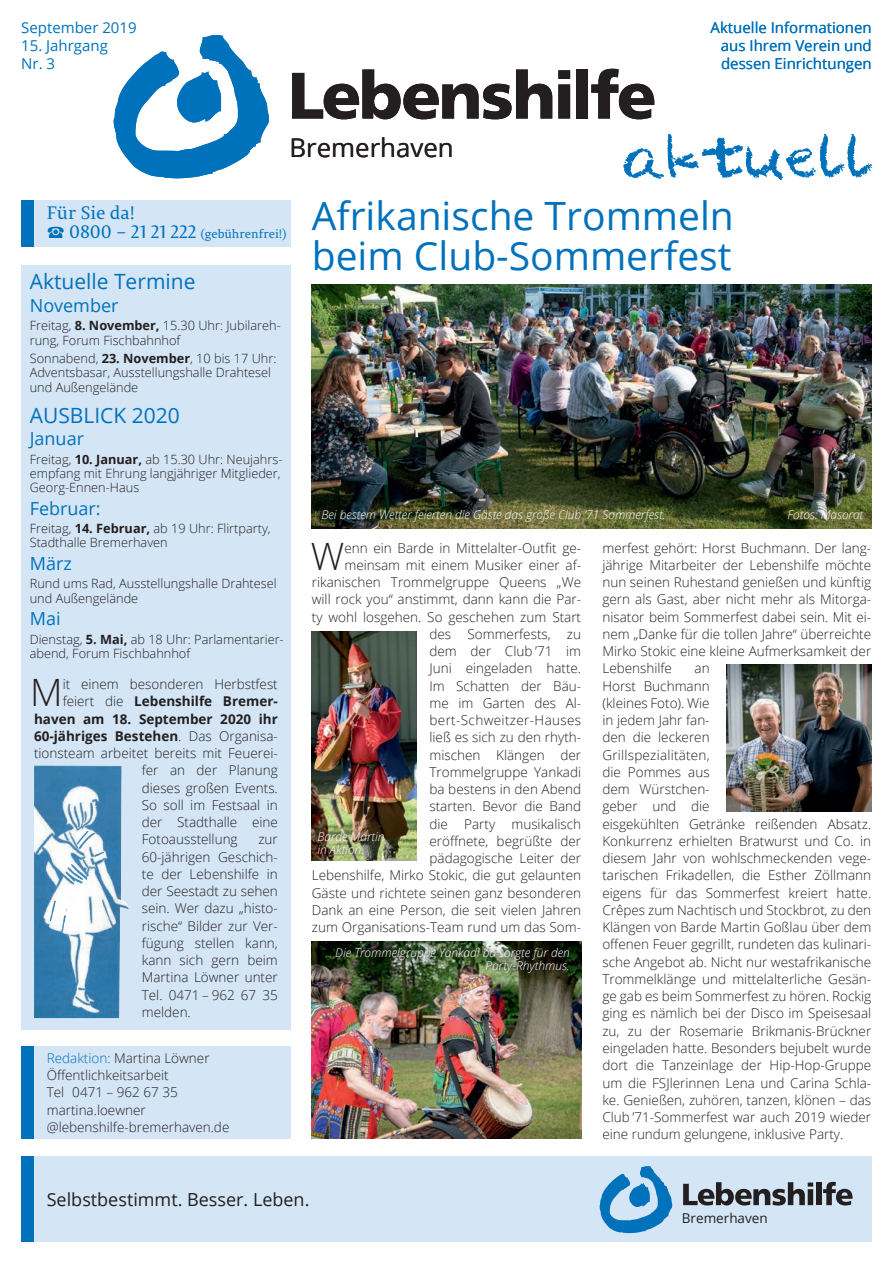
<style>
.page{position:relative;width:893px;height:1263px;background:#fff}
.page>*{position:absolute;margin:0;border:0;box-sizing:border-box;transform-origin:0 0}
.t1{font:39px/40.5px "Open Sans";color:#0072bc}
.t2{font:300 37.65px "Open Sans";color:#231f20}
.t3{font:25.8px "Open Sans";color:#231f20}
.t4{font:21px "Open Sans";color:#0072bc}
.t5{font:18px "Open Sans";color:#0072bc}
.t6{font:18px "Open Sans";color:#231f20}
.t7{font:18px "Permian Serif Typeface";color:#0072bc}
.t8{font:15px/18px "Open Sans";color:#0072bc;text-align:justify}
.t9{font:300 13.5px/17.2px "Open Sans";color:#231f20;text-align:justify}
.t10{font:700 13.5px "Open Sans";color:#231f20}
.t11{font:13.5px "Open Sans";color:#231f20}
.t12{font:300 12.75px/14.2px "Open Sans";color:#231f20}
.t13{font:italic 300 12px/13.5px "Open Sans";color:#fff}
.t14{font:12px "Permian Serif Typeface";color:#0072bc}
.s1{font-size:18px}
.s2{font-weight:700}
.s3{font-weight:300}
.s4{color:#0072bc}
</style>
<div class="page">
<div style="left:21px;top:1157px;width:851px;height:85px;background:#d4e5f5"></div>
<div style="left:21px;top:1157px;width:13px;height:85px;background:#0072bc"></div>
<svg style="left:600px;top:1166px;width:73px;height:67px"></svg>
<svg style="left:683px;top:1182px;width:130px;height:23px"></svg>
<div style="left:816px;top:1182px;width:6px;height:23px;background:#231f20"></div>
<svg style="left:823px;top:1182px;width:30px;height:23px"></svg>
<div style="left:21px;top:200px;width:270px;height:47px;background:#d4e5f5"></div>
<svg style="left:114px;top:35px;width:155px;height:143px"></svg>
<svg style="left:292px;top:70px;width:260px;height:49px"></svg>
<svg style="left:558px;top:70px;width:12px;height:49px"></svg>
<div style="left:576px;top:70px;width:12px;height:49px;background:#231f20"></div>
<svg style="left:591px;top:69px;width:63px;height:50px"></svg>
<svg style="left:623px;top:134px;width:249px;height:46px"></svg>
<div style="left:21px;top:200px;width:13px;height:47px;background:#0072bc"></div>
<div style="left:21px;top:265px;width:270px;height:432px;background:#d4e5f5"></div>
<div style="left:21px;top:666px;width:270px;height:364px;background:#d4e5f5"></div>
<div style="left:21px;top:1046px;width:270px;height:92px;background:#d4e5f5"></div>
<div style="left:21px;top:1046px;width:13px;height:92px;background:#0072bc"></div>
<img style="left:727px;top:665px;width:144px;height:146px">
<img style="left:312px;top:631px;width:105px;height:229px">
<img style="left:312px;top:942px;width:269px;height:196px">
<img style="left:312px;top:285px;width:559px;height:243px">
<svg style="left:34px;top:765px;width:95px;height:253px;background:#80acc9"></svg>
<img style="left:313px;top:828px;width:75px;height:31px">
<img style="left:331px;top:943px;width:242px;height:34px">
<p class="t8" style="left:21px;top:18px;width:117px">September 2019</p>
<p class="t8" style="left:21px;top:36px;width:88px">15. Jahrgang<br>Nr. 3</p>
<h3 class="t3" style="left:289px;top:130px;width:166px">Bremerhaven</h3>
<p class="t8" style="left:721px;top:18px;width:152px;text-indent:-10px">Aktuelle Informationen aus Ihrem Verein und dessen Einrichtungen</p>
<h3 class="t7" style="left:47px;top:198px;width:90px">Für Sie da!</h3>
<p class="t14" style="left:69px;top:225px;width:219px"><span class="s1">0800 – 21 21 222</span> (gebührenfrei!)</p>
<h3 class="t4" style="left:30px;top:267px;width:167px">Aktuelle Termine</h3>
<h3 class="t5" style="left:30px;top:293px;width:90px">November</h3>
<p class="t12" style="left:30px;top:318px;width:252px">Freitag, <span class="s2">8. November,</span> 15.30 Uhr: Jubilareh&shy;rung, Forum Fischbahnhof</p>
<p class="t12" style="left:30px;top:351px;width:248px">Sonnabend, <span class="s2">23. November</span>, 10 bis 17 Uhr:<br>Adventsbasar, Ausstellungshalle Drahtesel und Außengelände</p>
<h3 class="t4" style="left:30px;top:401px;width:152px">AUSBLICK 2020</h3>
<h3 class="t5" style="left:30px;top:426px;width:56px">Januar</h3>
<p class="t12" style="left:30px;top:451px;width:254px">Freitag, <span class="s2">10. Januar,</span> ab 15.30 Uhr: Neujahrs&shy;empfang mit Ehrung langjähriger Mitglieder,<br>Georg-Ennen-Haus</p>
<h3 class="t5" style="left:30px;top:496px;width:72px">Februar:</h3>
<p class="t12" style="left:30px;top:521px;width:242px">Freitag, <span class="s2">14. Februar,</span> ab 19 Uhr: Flirtparty,<br>Stadthalle Bremerhaven</p>
<h3 class="t5" style="left:30px;top:551px;width:44px">März</h3>
<p class="t12" style="left:30px;top:576px;width:248px">Rund ums Rad, Ausstellungshalle Drahtesel und Außengelände</p>
<h3 class="t5" style="left:30px;top:606px;width:32px">Mai</h3>
<p class="t12" style="left:30px;top:631px;width:255px">Dienstag, <span class="s2">5. Mai,</span> ab 18 Uhr: Parlamentarier&shy;abend, Forum Fischbahnhof</p>
<h2 class="t2" style="left:30px;top:667px;width:34px">M</h2>
<p class="t9" style="left:63px;top:675px;width:217px">it einem besonderen Herbstfest</p>
<p class="t10" style="left:63px;top:692px;width:217px"><span class="s3">feiert die</span> Lebenshilfe Bremer-</p>
<p class="t10" style="left:34px;top:709px;width:245px">haven am 18. September 2020 ihr</p>
<p class="t10" style="left:34px;top:726px;width:245px">60-jähriges Bestehen<span class="s3">. Das Organisa-</span></p>
<p class="t9" style="left:34px;top:744px;width:245px">tionsteam arbeitet bereits mit Feuerei-</p>
<p class="t9" style="left:142px;top:761px;width:137px">fer an der Planung</p>
<p class="t9" style="left:142px;top:779px;width:137px">dieses großen Events.</p>
<p class="t9" style="left:142px;top:796px;width:137px">So soll im Festsaal in</p>
<p class="t9" style="left:142px;top:813px;width:137px">der Stadthalle eine</p>
<p class="t9" style="left:142px;top:830px;width:97px">Fotoausstellung</p>
<p class="t9" style="left:142px;top:830px;width:137px;text-indent:117px">zur 60-jährigen Geschich&shy;te der Lebenshilfe in der Seestadt zu sehen sein. Wer dazu „histo&shy;rische“ Bilder zur Ver&shy;fügung stellen kann, kann sich gern beim Martina Löwner unter Tel. 0471 – 962 67 35 melden.</p>
<p class="t9" style="left:47px;top:1049px;width:184px;text-align:left"><span class="s4">Redaktion:</span> Martina Löwner<br>Öffentlichkeitsarbeit<br>Tel 0471 – 962 67 35 martina.loewner @lebenshilfe-bremerhaven.de</p>
<h1 class="t1" style="left:312px;top:194px;width:424px">Afrikanische Trommeln beim Club-Sommerfest</h1>
<p class="t13" style="left:321px;top:507px;width:346px">Bei bestem Wetter feierten die Gäste das große Club ’71 Sommerfest.</p>
<p class="t13" style="left:787px;top:507px;width:77px">Fotos: Masorat</p>
<p class="t9" style="left:312px;top:539px;width:271px;text-align:right">enn ein Barde in Mittelalter-Outfit ge&shy;meinsam mit einem Musiker einer af&shy;rikanischen Trommelgruppe Queens „We will rock you“ anstimmt, dann kann die Par&shy;ty wohl losgehen. So geschehen zum Start des Sommerfests, zu<br>dem der Club ’71 im<br>Juni eingeladen hatte.<br>Im Schatten der Bäu-<br>me im Garten des Al&shy;bert-Schweitzer-Hauses<br>ließ es sich zu den rhyth-<br>mischen Klängen der<br>Trommelgruppe Yankadi<br>ba bestens in den Abend<br>starten. Bevor die Band<br>die Party musikalisch<br>eröffnete, begrüßte der<br>pädagogische Leiter der<br>Lebenshilfe, Mirko Stokic, die gut gelaunten<br>Gäste und richtete seinen ganz besonderen<br>Dank an eine Person, die seit vielen Jahren zum Organisations-Team rund um das Som-</p>
<p class="t9" style="left:602px;top:539px;width:270px">merfest gehört: Horst Buchmann. Der lang&shy;jährige Mitarbeiter der Lebenshilfe möchte nun seinen Ruhestand genießen und künftig gern als Gast, aber nicht mehr als Mitorga&shy;nisator beim Sommerfest dabei sein. Mit ei&shy;nem „Danke für die tollen Jahre“ überreichte Mirko Stokic eine kleine Aufmerksamkeit der Lebenshilfe</p>
<h2 class="t2" style="left:311px;top:530px;width:35px">W</h2>
<p class="t9" style="left:602px;top:659px;width:270px;text-align:left;text-indent:92px">an<br>Horst Buchmann<br>(kleines Foto). Wie<br>in jedem Jahr fan-<br>den die leckeren<br>Grillspezialitäten,<br>die Pommes aus<br>dem Würstchen-<br>geber und die<br>eisgekühlten Getränke reißenden Absatz.<br>Konkurrenz erhielten Bratwurst und Co. in diesem Jahr von wohlschmeckenden vege&shy;tarischen Frikadellen, die Esther Zöllmann eigens für das Sommerfest kreiert hatte.<br>Crêpes zum Nachtisch und Stockbrot, zu den Klängen von Barde Martin Goßlau über dem offenen Feuer gegrillt, rundeten das kulinari&shy;sche Angebot ab. Nicht nur westafrikanische Trommelklänge und mittelalterliche Gesän&shy;ge gab es beim Sommerfest zu hören. Rockig ging es nämlich bei der Disco im Speisesaal zu, zu der Rosemarie Brikmanis-Brückner eingeladen hatte. Besonders bejubelt wurde dort die Tanzeinlage der Hip-Hop-Gruppe um die FSJlerinnen Lena und Carina Schla&shy;ke. Genießen, zuhören, tanzen, klönen – das Club ’71-Sommerfest war auch 2019 wieder eine rundum gelungene, inklusive Party.</p>
<p class="t13" style="left:317px;top:829px;width:69px">Barde Martin in Aktion.</p>
<p class="t13" style="left:335px;top:945px;width:236px;text-align:right">Die Trommelgruppe Yankadi ba sorgte für den<br>Party-Rhythmus.</p>
<h3 class="t6" style="left:47px;top:1187px;width:264px">Selbstbestimmt. Besser. Leben.</h3>
<p class="t11" style="left:682px;top:1209px;width:87px">Bremerhaven</p>
</div>
